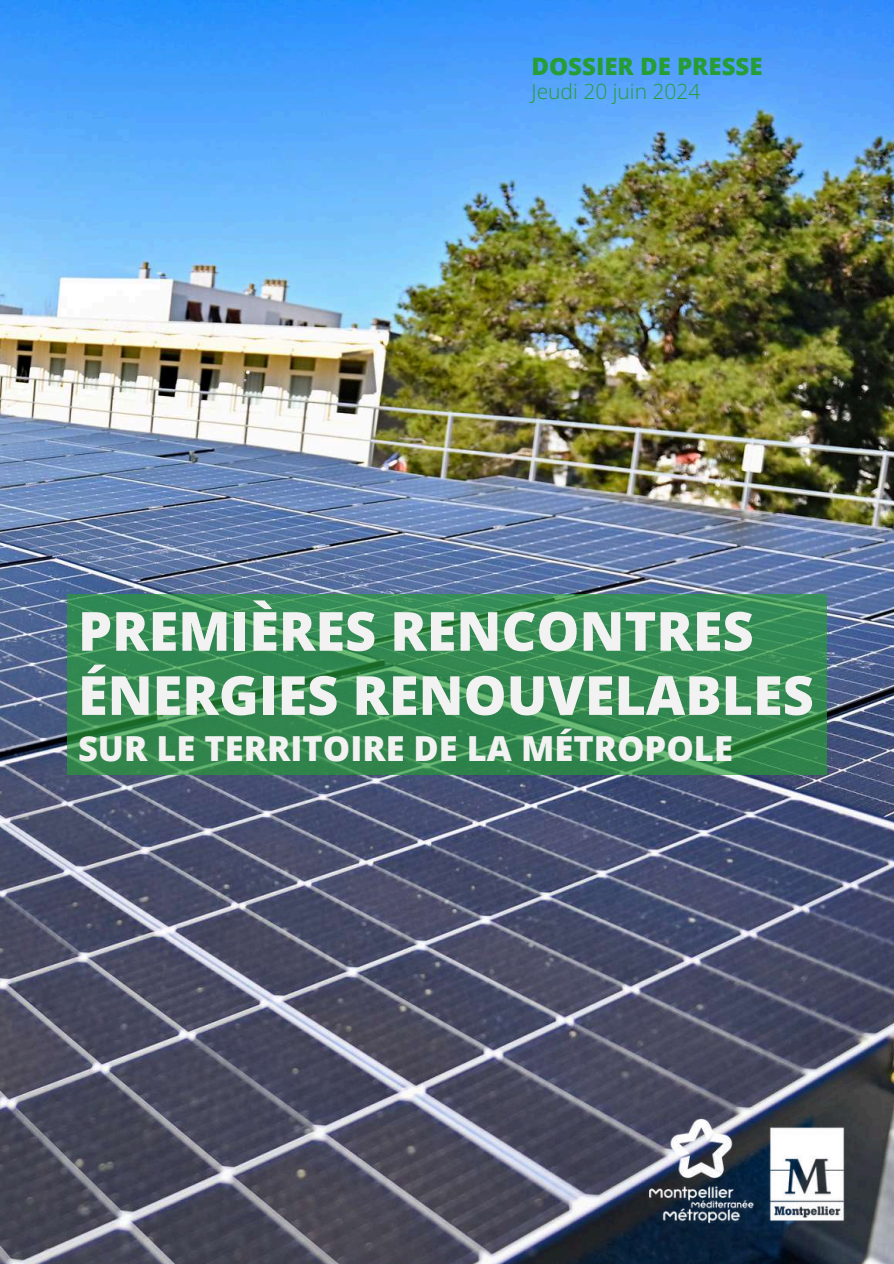
<style>
.page{position:relative;width:894px;height:1264px;background:#fff}
.page>*{position:absolute;margin:0;border:0;box-sizing:border-box;transform-origin:0 0}
.t1{font:800 54px/64.2px "Open Sans";color:#f3f2f2}
.t2{font:800 34.5px "Open Sans";color:#f3f2f2}
.t3{font:800 24px "Open Sans";color:#269d35}
.t4{font:300 21px "Open Sans";color:#269d35}
</style>
<div class="page">
<img style="left:0;top:0;width:893px;height:1263px">
<svg style="left:67px;top:594px;width:759px;height:181px;background:#368b52"></svg>
<img style="left:629px;top:1100px;width:239px;height:147px">
<p class="t3" style="left:531px;top:49px;width:232px">DOSSIER DE PRESSE</p>
<p class="t4" style="left:531px;top:77px;width:170px">Jeudi 20 juin 2024</p>
<p class="t1" style="left:78px;top:597px;width:737px">PREMIÈRES RENCONTRES<br>ÉNERGIES RENOUVELABLES</p>
<p class="t2" style="left:78px;top:724px;width:656px">SUR LE TERRITOIRE DE LA MÉTROPOLE</p>
</div>
